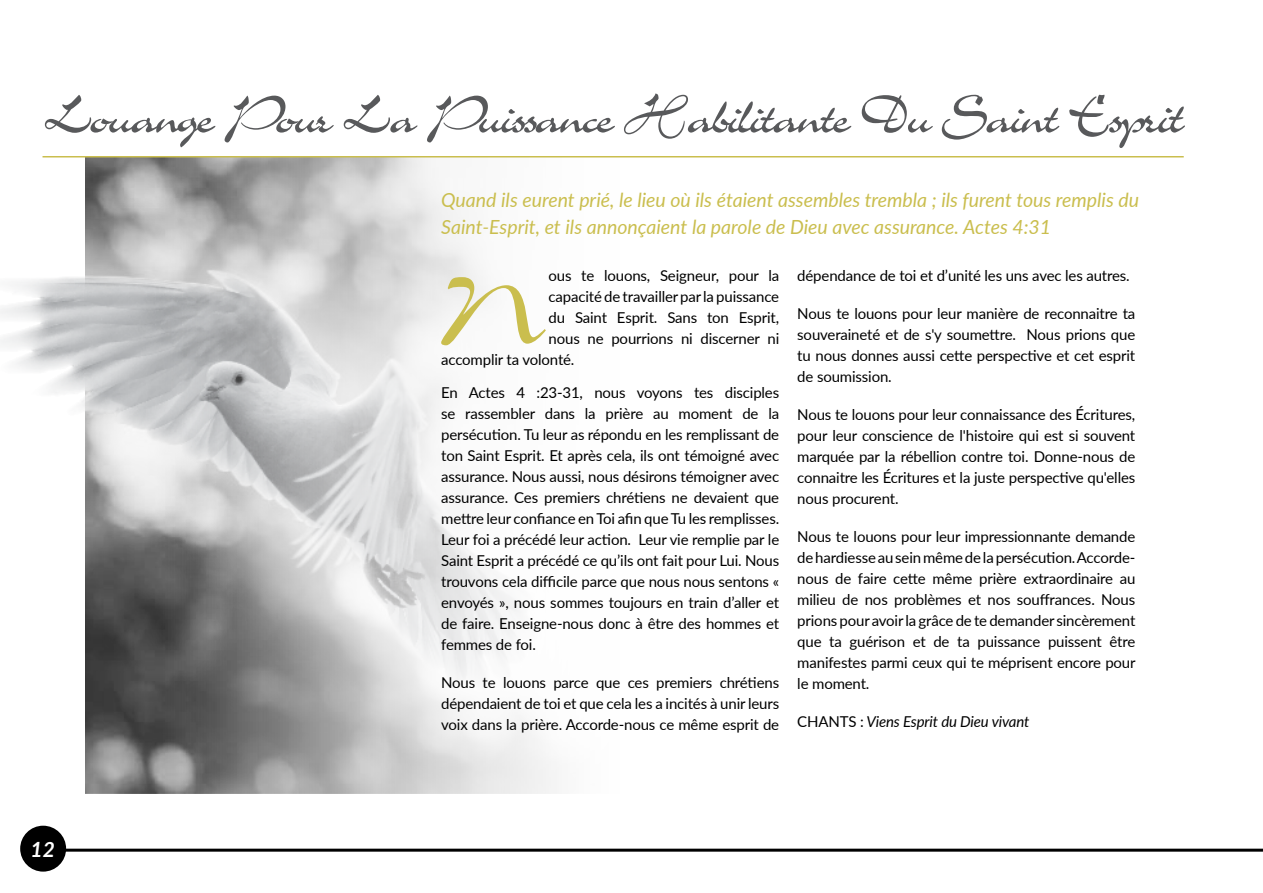
<style>
.page{position:relative;width:1263px;height:893px;background:#fff}
.page>*{position:absolute;margin:0;border:0;box-sizing:border-box;transform-origin:0 0}
.t1{font:117.15px "Airfoil Script SSK";color:#cabe4e}
.t2{font:60px "Airfoil Script SSK";letter-spacing:-.035em;color:#58595b}
.t3{font:italic 700 21px "Lato";color:#fff}
.t4{font:italic 19.5px/27px "Lato";color:#cabe4e}
.t5{font:15px/21px "Lato";letter-spacing:-.01em;color:#000;text-align:justify}
.t6{font:italic 15px "Lato";letter-spacing:-.01em;color:#000}
.s1{font-size:63px}
.s2{font-style:normal}
</style>
<div class="page">
<img style="left:0;top:157px;width:606px;height:636px">
<hr style="left:43px;top:156px;width:1141px;height:1px;background:#cabe4e">
<hr style="left:43px;top:849px;width:1220px;height:3px;background:#000">
<div style="left:20px;top:826px;width:46px;height:46px;background:#000;border-radius:50%"></div>
<h2 class="t2" style="left:43px;top:83px;width:1143px">Louange Pour La Puissance Habilitante Du Saint Es<span class="s1">prit</span></h2>
<h3 class="t4" style="left:441px;top:186px;width:699px">Quand ils eurent prié, le lieu où ils étaient assembles trembla ; ils furent tous remplis du<br>Saint-Esprit, et ils annonçaient la parole de Dieu avec assurance. Actes 4:31</h3>
<h3 class="t3" style="left:31px;top:834px;width:26px">12</h3>
<p class="t5" style="left:548px;top:264px;width:232px">ous te louons, Seigneur, pour la</p>
<p class="t5" style="left:548px;top:285px;width:232px">capacité de travailler par la puissance</p>
<p class="t5" style="left:548px;top:306px;width:232px">du Saint Esprit. Sans ton Esprit,</p>
<p class="t5" style="left:548px;top:327px;width:232px">nous ne pourrions ni discerner ni</p>
<p class="t5" style="left:441px;top:348px;width:135px">accomplir ta volonté.</p>
<p class="t5" style="left:441px;top:382px;width:340px">En Actes 4 :23-31, nous voyons tes disciples se rassembler dans la prière au moment de la persécution. Tu leur as répondu en les remplissant de ton Saint Esprit. Et après cela, ils ont témoigné avec assurance. Nous aussi, nous désirons témoigner avec assurance. Ces premiers chrétiens ne devaient que mettre leur confiance en Toi afin que Tu les remplisses.<br>Leur foi a précédé leur action. Leur vie remplie par le Saint Esprit a précédé ce qu’ils ont fait pour Lui. Nous trouvons cela difficile parce que nous nous sentons « envoyés », nous sommes toujours en train d’aller et de faire. Enseigne-nous donc à être des hommes et femmes de foi.</p>
<p class="t5" style="left:441px;top:672px;width:340px">Nous te louons parce que ces premiers chrétiens dépendaient de toi et que cela les a incités à unir leurs voix dans la prière. Accorde-nous ce même esprit de</p>
<h1 class="t1" style="left:440px;top:249px;width:109px">N</h1>
<p class="t5" style="left:797px;top:264px;width:334px">dépendance de toi et d’unité les uns avec les autres.</p>
<p class="t5" style="left:797px;top:302px;width:340px">Nous te louons pour leur manière de reconnaitre ta souveraineté et de s'y soumettre. Nous prions que tu nous donnes aussi cette perspective et cet esprit de soumission.</p>
<p class="t5" style="left:797px;top:403px;width:340px">Nous te louons pour leur connaissance des Écritures, pour leur conscience de l'histoire qui est si souvent marquée par la rébellion contre toi. Donne-nous de connaitre les Écritures et la juste perspective qu'elles nous procurent.</p>
<p class="t5" style="left:797px;top:525px;width:340px">Nous te louons pour leur impressionnante demande de hardiesse au sein même de la persécution. Accorde&shy;nous de faire cette même prière extraordinaire au milieu de nos problèmes et nos souffrances. Nous prions pour avoir la grâce de te demander sincèrement que ta guérison et de ta puissance puissent être manifestes parmi ceux qui te méprisent encore pour le moment.</p>
<p class="t6" style="left:797px;top:711px;width:234px"><span class="s2">CHANTS :</span> Viens Esprit du Dieu vivant</p>
</div>
